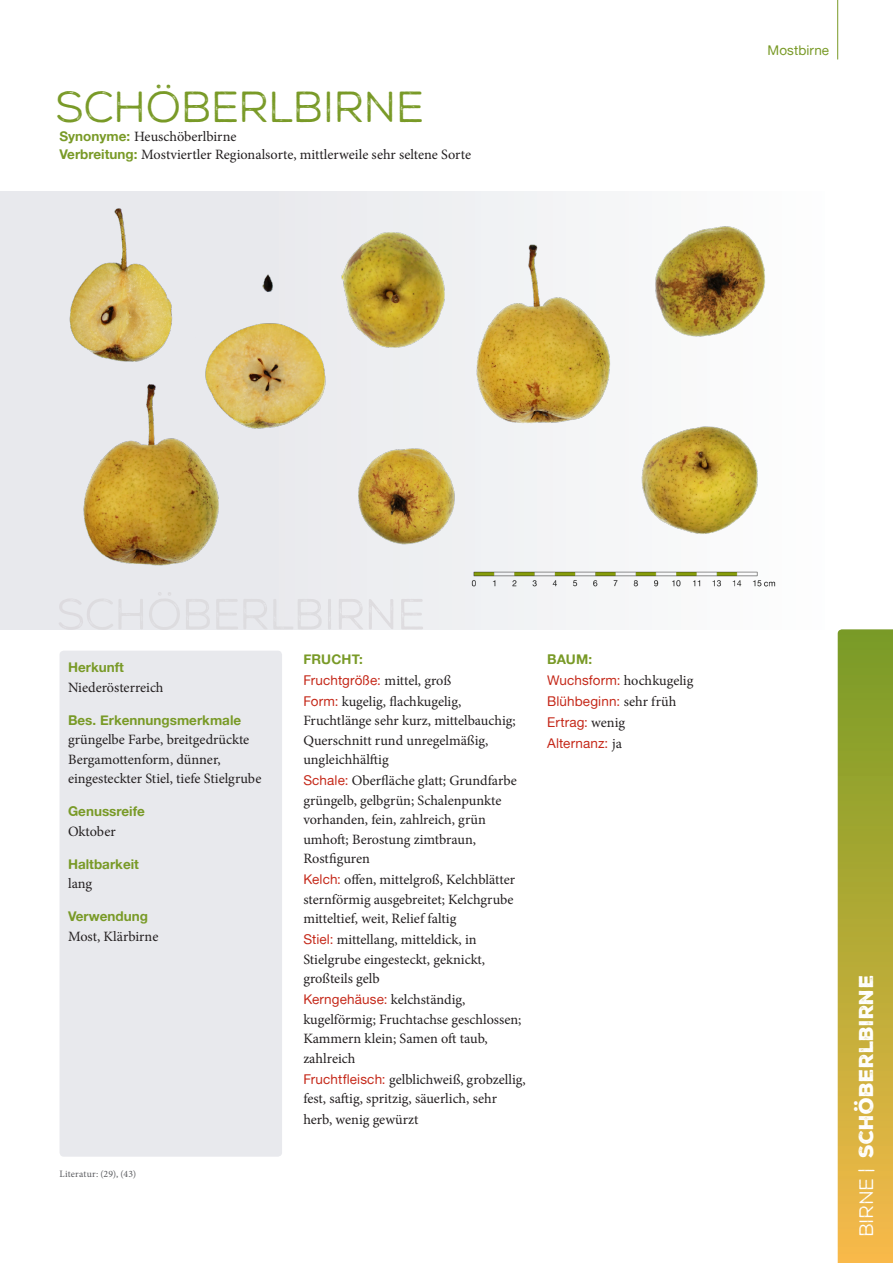
<style>
.page{position:relative;width:893px;height:1263px;background:#fff}
.page>*{position:absolute;margin:0;border:0;box-sizing:border-box;transform-origin:0 0}
.t1{font:43.5px "Nexa Rust Sans Book 01";letter-spacing:-.015em;color:#799a27}
.t2{font:19.5px "Nexa Rust Sans Black 01";color:#fff}
.Absatzformat_1{font:14.25px/19.5px "Minion Pro";color:#231f20}
.Absatzformat_1-2{font:13.5px "Alte Haas Grotesk Bold";color:#799a27}
.Absatzformat_1-3{font:13.5px "Alte Haas Grotesk";letter-spacing:.01em;color:#c5291a}
.t3{font:13.5px "Alte Haas Grotesk";letter-spacing:.01em;color:#799a27}
.t4{font:9.75px "Minion Pro";letter-spacing:.02em;color:#5a5b5f}
.s1{font-family:"Alte Haas Grotesk Bold";font-size:13.5px;color:#799a27}
.s2{font-family:"Minion Pro";font-size:14.25px;color:#231f20}
.s3{font-family:"Alte Haas Grotesk";font-size:13.5px;color:#c5291a}
.s4{font-family:"Nexa Rust Sans Book 01"}
</style>
<div class="page">
<svg style="left:838px;top:629px;width:55px;height:634px;background:#b6aa37"></svg>
<hr style="left:837px;top:0;width:1px;height:59px;background:#799a27">
<div style="left:60px;top:651px;width:222px;height:506px;background:#e8e9ed;border-radius:4px"></div>
<img style="left:0;top:191px;width:776px;height:438px">
<p class="t1" style="left:55px;top:82px;width:371px">SCHÖBERLBIRNE</p>
<p class="Absatzformat_1" style="left:60px;top:127px;width:178px"><span class="s1">Synonyme:</span> Heuschöberlbirne</p>
<p class="Absatzformat_1" style="left:60px;top:145px;width:413px"><span class="s1">Verbreitung:</span> Mostviertler Regionalsorte, mittlerweile sehr seltene Sorte</p>
<p class="t3" style="left:767px;top:43px;width:63px">Mostbirne</p>
<p class="Absatzformat_1-2" style="left:68px;top:659px;width:58px">Herkunft</p>
<p class="Absatzformat_1" style="left:68px;top:677px;width:97px">Niederösterreich</p>
<p class="Absatzformat_1-2" style="left:68px;top:712px;width:175px">Bes. Erkennungsmerkmale</p>
<p class="Absatzformat_1" style="left:68px;top:730px;width:195px">grüngelbe Farbe, breitgedrückte<br>Bergamottenform, dünner, eingesteckter Stiel, tiefe Stielgrube</p>
<p class="Absatzformat_1-2" style="left:68px;top:803px;width:78px">Genussreife</p>
<p class="Absatzformat_1" style="left:68px;top:821px;width:49px">Oktober</p>
<p class="Absatzformat_1-2" style="left:68px;top:856px;width:72px">Haltbarkeit</p>
<p class="Absatzformat_1" style="left:68px;top:874px;width:26px">lang</p>
<p class="Absatzformat_1-2" style="left:68px;top:908px;width:82px">Verwendung</p>
<p class="Absatzformat_1" style="left:68px;top:926px;width:92px">Most, Klärbirne</p>
<p class="t4" style="left:60px;top:1167px;width:78px">Literatur: (29), (43)</p>
<p class="Absatzformat_1-2" style="left:303px;top:651px;width:61px">FRUCHT:</p>
<p class="Absatzformat_1-3" style="left:303px;top:672px;width:149px">Fruchtgröße: <span class="s2">mittel, groß</span></p>
<p class="Absatzformat_1" style="left:303px;top:691px;width:214px"><span class="s3">Form:</span> kugelig, flachkugelig,<br>Fruchtlänge sehr kurz, mittelbauchig;<br>Querschnitt rund unregelmäßig, ungleichhälftig</p>
<p class="Absatzformat_1" style="left:303px;top:771px;width:215px"><span class="s3">Schale:</span> Oberfläche glatt; Grundfarbe grüngelb, gelbgrün; Schalenpunkte vorhanden, fein, zahlreich, grün umhoft; Berostung zimtbraun,<br>Rostfiguren</p>
<p class="Absatzformat_1" style="left:303px;top:870px;width:213px;text-align:justify"><span class="s3">Kelch:</span> offen, mittelgroß, Kelchblätter sternförmig ausgebreitet; Kelchgrube mitteltief, weit, Relief faltig</p>
<p class="Absatzformat_1" style="left:303px;top:930px;width:183px"><span class="s3">Stiel:</span> mittellang, mitteldick, in<br>Stielgrube eingesteckt, geknickt, großteils gelb</p>
<p class="Absatzformat_1" style="left:303px;top:990px;width:220px"><span class="s3">Kerngehäuse:</span> kelchständig, kugelförmig; Fruchtachse geschlossen;<br>Kammern klein; Samen oft taub, zahlreich</p>
<p class="Absatzformat_1" style="left:303px;top:1069px;width:224px"><span class="s3">Fruchtfleisch:</span> gelblichweiß, grobzellig, fest, saftig, spritzig, säuerlich, sehr</p>
<p class="Absatzformat_1" style="left:303px;top:1110px;width:117px">herb, wenig gewürzt</p>
<p class="Absatzformat_1-2" style="left:547px;top:651px;width:47px">BAUM:</p>
<p class="Absatzformat_1" style="left:547px;top:670px;width:148px"><span class="s3">Wuchsform:</span> hochkugelig</p>
<p class="Absatzformat_1-3" style="left:547px;top:693px;width:131px">Blühbeginn: <span class="s2">sehr früh</span></p>
<p class="Absatzformat_1-3" style="left:547px;top:714px;width:80px">Ertrag: <span class="s2">wenig</span></p>
<p class="Absatzformat_1-3" style="left:547px;top:735px;width:76px">Alternanz: <span class="s2">ja</span></p>
<p class="t2" style="left:853px;top:1237px;width:264px;rotate:-90deg"><span class="s4">BIRNE |</span> Schöberlbirne</p>
</div>
